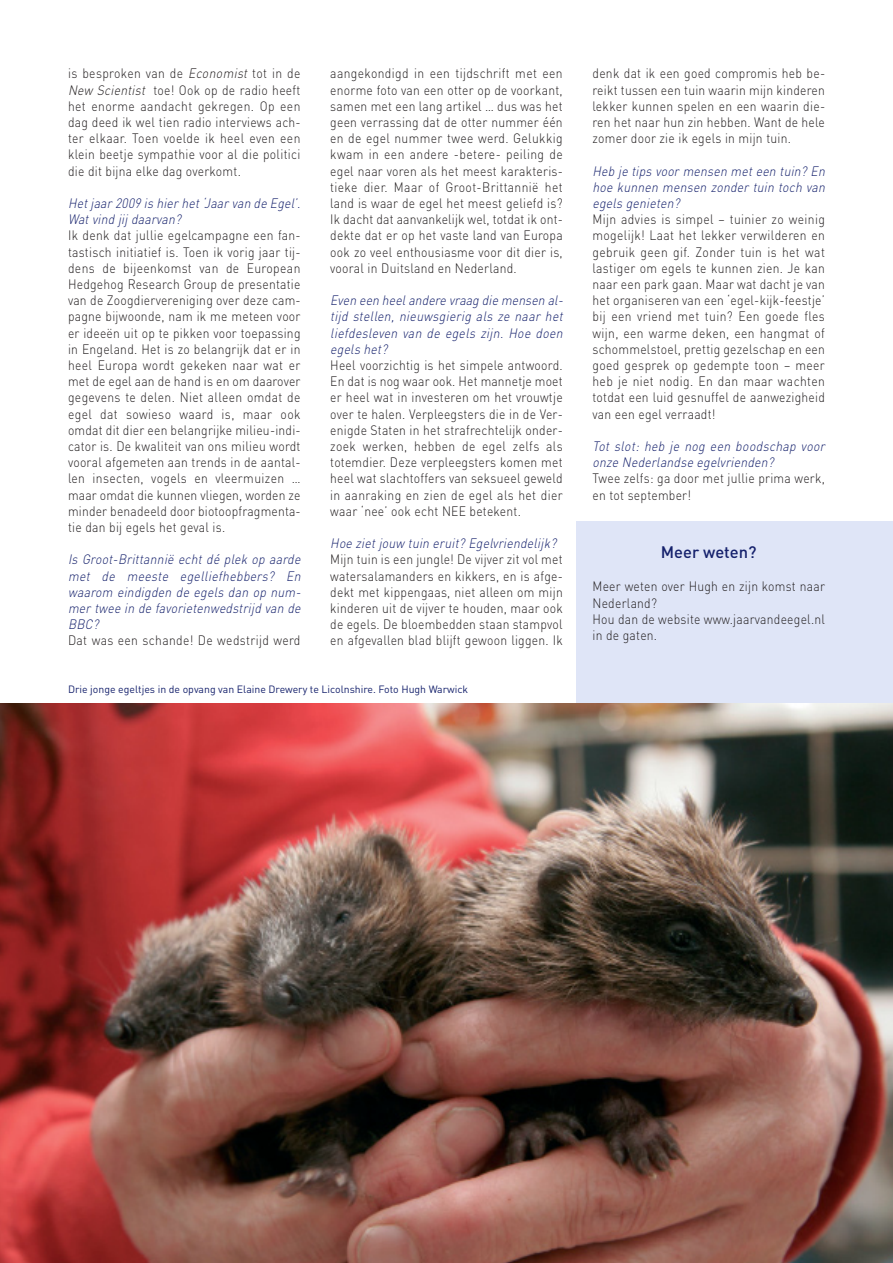
<style>
.page{position:relative;width:893px;height:1263px;background:#fff}
.page>*{position:absolute;margin:0;border:0;box-sizing:border-box;transform-origin:0 0}
.t1{font:500 16.5px "DIN";color:#15216c}
.t2{font:300 13.5px/16.2px "DIN";letter-spacing:.02em;color:#231f20;text-align:justify;scale:.9 1}
.t3{font:italic 300 13.5px/16.2px "DIN";letter-spacing:.02em;color:#15216c;text-align:justify;scale:.9 1}
.t4{font:10.5px "DIN";color:#15216c}
.s1{font-style:italic}
</style>
<div class="page">
<div style="left:576px;top:521px;width:317px;height:190px;background:#dfe5f7"></div>
<img style="left:0;top:704px;width:893px;height:559px">
<p class="t2" style="left:68px;top:67px;width:260px">is besproken van de <span class="s1">Economist</span> tot in de <span class="s1">New Scientist</span> toe! Ook op de radio heeft het enorme aandacht gekregen. Op een dag deed ik wel tien radio interviews ach&shy;ter elkaar. Toen voelde ik heel even een klein beetje sympathie voor al die politici die dit bijna elke dag overkomt.</p>
<p class="t3" style="left:68px;top:197px;width:263px">Het jaar 2009 is hier het ‘Jaar van de Egel’.<br>Wat vind jij daarvan?</p>
<p class="t2" style="left:68px;top:229px;width:260px">Ik denk dat jullie egelcampagne een fan&shy;tastisch initiatief is. Toen ik vorig jaar tij&shy;dens de bijeenkomst van de European Hedgehog Research Group de presentatie van de Zoogdiervereniging over deze cam&shy;pagne bijwoonde, nam ik me meteen voor er ideeën uit op te pikken voor toepassing in Engeland. Het is zo belangrijk dat er in heel Europa wordt gekeken naar wat er met de egel aan de hand is en om daarover gegevens te delen. Niet alleen omdat de egel dat sowieso waard is, maar ook omdat dit dier een belangrijke milieu-indi&shy;cator is. De kwaliteit van ons milieu wordt vooral afgemeten aan trends in de aantal&shy;len insecten, vogels en vleermuizen … maar omdat die kunnen vliegen, worden ze minder benadeeld door biotoopfragmenta&shy;tie dan bij egels het geval is.</p>
<p class="t3" style="left:68px;top:553px;width:263px">Is Groot-Brittannië echt dé plek op aarde met de meeste egelliefhebbers? En waarom eindigden de egels dan op num&shy;mer twee in de favorietenwedstrijd van de BBC?</p>
<p class="t2" style="left:68px;top:634px;width:260px">Dat was een schande! De wedstrijd werd</p>
<p class="t2" style="left:330px;top:67px;width:260px">aangekondigd in een tijdschrift met een enorme foto van een otter op de voorkant, samen met een lang artikel … dus was het geen verrassing dat de otter nummer één en de egel nummer twee werd. Gelukkig kwam in een andere -betere- peiling de egel naar voren als het meest karakteris&shy;tieke dier. Maar of Groot-Brittannië het land is waar de egel het meest geliefd is?<br>Ik dacht dat aanvankelijk wel, totdat ik ont&shy;dekte dat er op het vaste land van Europa ook zo veel enthousiasme voor dit dier is, vooral in Duitsland en Nederland.</p>
<p class="t3" style="left:330px;top:294px;width:263px">Even een heelandere vraag die mensen al&shy;tijd stellen, nieuwsgierig als ze naar het liefdesleven van de egels zijn. Hoe doen egels het?</p>
<p class="t2" style="left:330px;top:359px;width:260px">Heel voorzichtig is het simpele antwoord.<br>En dat is nog waar ook. Het mannetje moet er heel wat in investeren om het vrouwtje over te halen. Verpleegsters die in de Ver&shy;enigde Staten in het strafrechtelijk onder&shy;zoek werken, hebben de egel zelfs als totemdier. Deze verpleegsters komen met heel wat slachtoffers van seksueel geweld in aanraking en zien de egel als het dier waar ‘nee’ ook echt NEE betekent.</p>
<p class="t3" style="left:330px;top:537px;width:255px">Hoe ziet jouw tuin eruit? Egelvriendelijk?</p>
<p class="t2" style="left:330px;top:553px;width:260px">Mijn tuin is een jungle! De vijver zit vol met watersalamanders en kikkers, en is afge&shy;dekt met kippengaas, niet alleen om mijn kinderen uit de vijver te houden, maar ook de egels. De bloembedden staan stampvol en afgevallen blad blijft gewoon liggen. Ik</p>
<p class="t4" style="left:68px;top:685px;width:402px">Drie jonge egeltjes in de opvang van Elaine Drewery te Licolnshire. Foto Hugh Warwick</p>
<p class="t2" style="left:592px;top:67px;width:260px">denk dat ik een goed compromis heb be&shy;reikt tussen een tuin waarin mijn kinderen lekker kunnen spelen en een waarin die&shy;ren het naar hun zin hebben. Want de hele zomer door zie ik egels in mijn tuin.</p>
<p class="t3" style="left:592px;top:164px;width:263px">Heb je tips voor mensen met een tuin? En hoe kunnen mensen zonder tuin toch van egels genieten?</p>
<p class="t2" style="left:592px;top:213px;width:260px">Mijn advies is simpel – tuinier zo weinig mogelijk! Laat het lekker verwilderen en gebruik geen gif. Zonder tuin is het wat lastiger om egels te kunnen zien. Je kan naar een park gaan. Maar wat dacht je van het organiseren van een ‘egel-kijk-feestje’ bij een vriend met tuin? Een goede fles wijn, een warme deken, een hangmat of schommelstoel, prettig gezelschap en een goed gesprek op gedempte toon – meer heb je niet nodig. En dan maar wachten totdat een luid gesnuffel de aanwezigheid van een egel verraadt!</p>
<p class="t3" style="left:592px;top:440px;width:262px">Tot slot: heb je nog een boodschap voor onze Nederlandse egelvrienden?</p>
<p class="t2" style="left:592px;top:472px;width:260px">Twee zelfs: ga door met jullie prima werk, en tot september!</p>
<p class="t1" style="left:661px;top:546px;width:97px">Meer weten?</p>
<p class="t2" style="left:592px;top:580px;width:260px;text-align:left">Meer weten over Hugh en zijn komst naar<br>Nederland?<br>Hou dan de website www.jaarvandeegel.nl in de gaten.</p>
</div>
